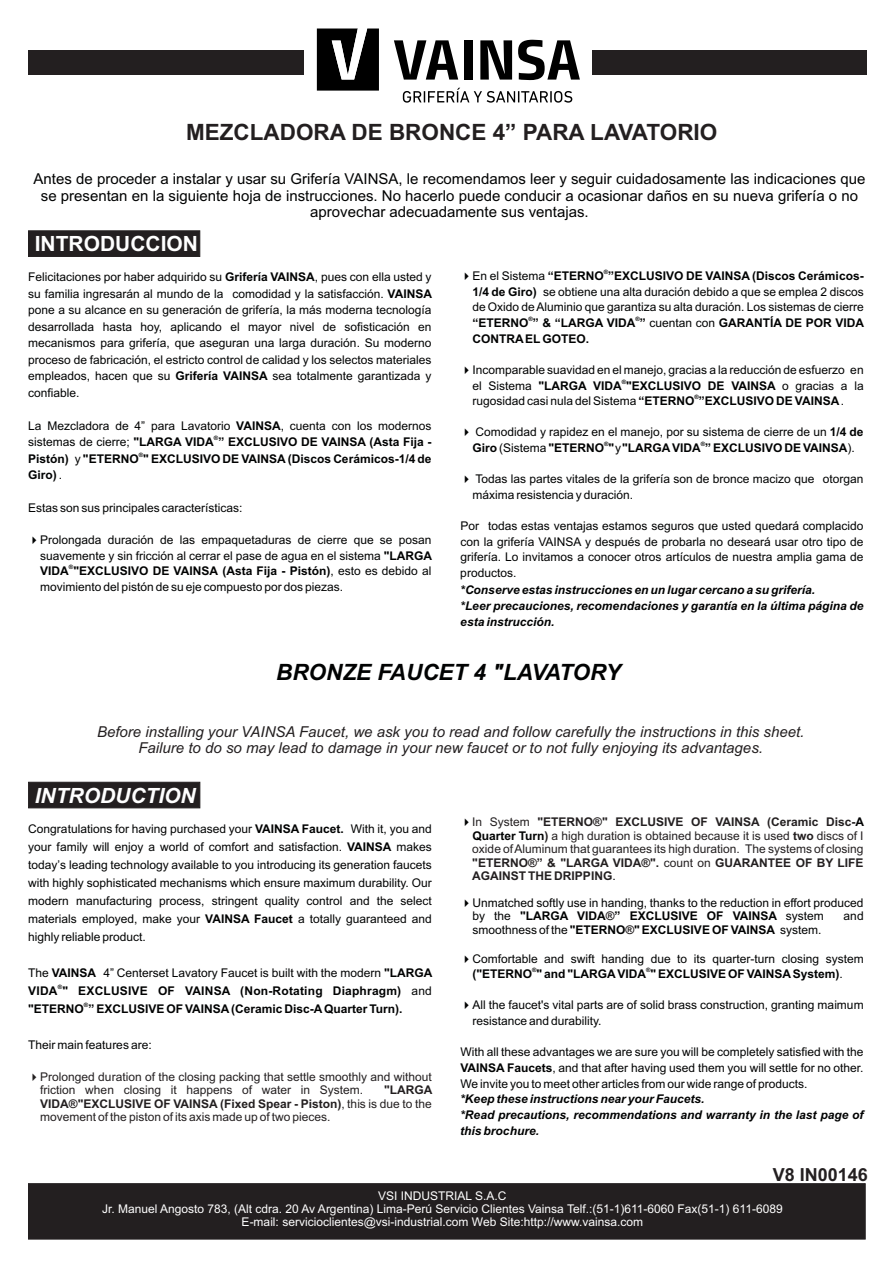
<style>
.page{position:relative;width:893px;height:1263px;background:#fff}
.page>*{position:absolute;margin:0;border:0;box-sizing:border-box;transform-origin:0 0}
.t1{font:700 22.5px "Arial";color:#231f20}
.t2{font:italic 700 22.5px "Arial";color:#010202}
.t3{font:700 21px "Arial";color:#fff}
.t4{font:italic 700 21px "Arial";color:#fff}
.t5{font:700 18px "Arial";color:#231f20}
.t6{font:15px/16.8px "Arial";color:#010202;text-align:center}
.t7{font:italic 15px/16.8px "Arial";color:#231f20;text-align:center}
.t8{font:12px/15.6px "Arial";color:#010202}
.t9{font:700 12px/16.5px "Arial";color:#010202}
.t10{font:12px/13.4px "Arial";color:#231f20}
.t11{font:italic 700 12px/15.8px "Arial";color:#010202}
.t12{font:12px/13.4px "Arial";color:#fff;text-align:center}
.t13{font:700 12px "Arial";color:#231f20}
.t14{font:700 6px "Arial";color:#010202}
.s1{font-weight:700}
.s2{font-weight:400}
.s3{font-weight:700;color:#010202}
.s4{font-weight:400;color:#010202}
</style>
<div class="page">
<div style="left:28px;top:230px;width:172px;height:27px;background:#231f20"></div>
<div style="left:28px;top:782px;width:172px;height:26px;background:#231f20"></div>
<div style="left:28px;top:50px;width:839px;height:25px;background:#231f20"></div>
<div style="left:304px;top:14px;width:287px;height:73px;background:#fff"></div>
<svg style="left:317px;top:29px;width:62px;height:62px"></svg>
<svg style="left:394px;top:40px;width:64px;height:40px"></svg>
<div style="left:464px;top:40px;width:8px;height:40px;background:#000"></div>
<svg style="left:518px;top:40px;width:62px;height:40px"></svg>
<svg style="left:480px;top:40px;width:32px;height:40px"></svg>
<svg style="left:403px;top:88px;width:169px;height:15px"></svg>
<div style="left:28px;top:1183px;width:837px;height:56px;background:#231f20"></div>
<h1 class="t1" style="left:186px;top:124px;width:533px">MEZCLADORA DE BRONCE 4” PARA LAVATORIO</h1>
<p class="t6" style="left:34px;top:171px;width:833px">Antes de proceder a instalar y usar su Grifería VAINSA, le recomendamos leer y seguir cuidadosamente las indicaciones que se presentan en la siguiente hoja de instrucciones. No hacerlo puede conducir a ocasionar daños en su nueva grifería o no aprovechar adecuadamente sus ventajas.</p>
<h2 class="t3" style="left:35px;top:236px;width:165px">INTRODUCCION</h2>
<p class="t8" style="left:28px;top:270px;width:405px;line-height:16.5px;text-align:justify">Felicitaciones por haber adquirido su <span class="s1">Grifería VAINSA</span>, pues con ella usted y su familia ingresarán al mundo de la comodidad y la satisfacción. <span class="s1">VAINSA </span>pone a su alcance en su generación de grifería, la más moderna tecnología desarrollada hasta hoy, aplicando el mayor nivel de sofisticación en mecanismos para grifería, que aseguran una larga duración. Su moderno proceso de fabricación, el estricto control de calidad y los selectos materiales empleados, hacen que su <span class="s1">Grifería VAINSA</span> sea totalmente garantizada y confiable.</p>
<p class="t8" style="left:28px;top:419px;width:405px">La Mezcladora de 4” para Lavatorio <span class="s1">VAINSA</span>, cuenta con los modernos</p>
<p class="t14" style="left:214px;top:436px;width:6px">®</p>
<p class="t9" style="left:28px;top:435px;width:405px"><span class="s2">sistemas de cierre;</span> "LARGA VIDA ” EXCLUSIVO DE VAINSA (Asta Fija -</p>
<p class="t14" style="left:139px;top:452px;width:6px">®</p>
<p class="t9" style="left:28px;top:451px;width:405px">Pistón) <span class="s2">y</span> "ETERNO " EXCLUSIVO DE VAINSA (Discos Cerámicos-1/4 de<br>Giro) <span class="s2">.</span></p>
<p class="t8" style="left:28px;top:501px;width:216px">Estas son sus principales características:</p>
<p class="t8" style="left:40px;top:533px;width:393px">Prolongada duración de las empaquetaduras de cierre que se posan suavemente y sin fricción al cerrar el pase de agua en el sistema <span class="s1">"LARGA</span></p>
<p class="t14" style="left:69px;top:565px;width:6px">®</p>
<p class="t8" style="left:40px;top:564px;width:393px"><span class="s1">VIDA "EXCLUSIVO DE VAINSA (Asta Fija - Pistón)</span>, esto es debido al movimiento del pistón de su eje compuesto por dos piezas.</p>
<p class="t14" style="left:604px;top:270px;width:6px">®</p>
<p class="t8" style="left:472px;top:269px;width:393px;text-align:justify">En el Sistema <span class="s1">“ETERNO ”EXCLUSIVO DE VAINSA (Discos Cerámicos-1/4 de Giro)</span> se obtiene una alta duración debido a que se emplea 2 discos de Oxido de Aluminio que garantiza su alta duración. Los sistemas de cierre</p>
<p class="t14" style="left:528px;top:317px;width:6px">®</p>
<p class="t14" style="left:635px;top:317px;width:6px">®</p>
<p class="t9" style="left:472px;top:316px;width:393px">“ETERNO ” &amp; “LARGA VIDA ” <span class="s2">cuentan con</span> GARANTÍA DE POR VIDA</p>
<p class="t9" style="left:472px;top:331px;width:118px">CONTRAELGOTEO.</p>
<p class="t8" style="left:472px;top:363px;width:393px">Incomparable suavidad en el manejo, gracias a la reducción de esfuerzo en</p>
<p class="t14" style="left:622px;top:379px;width:6px">®</p>
<p class="t9" style="left:472px;top:378px;width:393px"><span class="s2">el Sistema</span> "LARGA VIDA "EXCLUSIVO DE VAINSA <span class="s2">o gracias a la</span></p>
<p class="t14" style="left:694px;top:395px;width:6px">®</p>
<p class="t8" style="left:472px;top:394px;width:373px">rugosidad casi nula del Sistema <span class="s1">“ETERNO ”EXCLUSIVO DE VAINSA</span>.</p>
<p class="t8" style="left:475px;top:425px;width:390px">Comodidad y rapidez en el manejo, por su sistema de cierre de un <span class="s1">1/4 de</span></p>
<p class="t14" style="left:604px;top:442px;width:6px">®</p>
<p class="t14" style="left:701px;top:442px;width:6px">®</p>
<p class="t9" style="left:472px;top:441px;width:384px">Giro <span class="s2">(Sistema</span> "ETERNO "<span class="s2">y</span>"LARGAVIDA ” EXCLUSIVO DE VAINSA<span class="s2">).</span></p>
<p class="t8" style="left:472px;top:472px;width:393px">Todas las partes vitales de la grifería son de bronce macizo que otorgan máxima resistencia y duración.</p>
<p class="t8" style="left:460px;top:519px;width:405px;text-align:justify">Por todas estas ventajas estamos seguros que usted quedará complacido con la grifería VAINSA y después de probarla no deseará usar otro tipo de grifería. Lo invitamos a conocer otros artículos de nuestra amplia gama de productos.</p>
<p class="t11" style="left:460px;top:583px;width:405px">*Conserve estas instrucciones en un lugar cercano a su grifería.<br>*Leer precauciones, recomendaciones y garantía en la última página de esta instrucción.</p>
<h1 class="t2" style="left:276px;top:664px;width:346px">BRONZE FAUCET 4 "LAVATORY</h1>
<p class="t7" style="left:97px;top:724px;width:709px">Before installing your VAINSA Faucet, we ask you to read and follow carefully the instructions in this sheet.<br>Failure to do so may lead to damage in your new faucet or to not fully enjoying its advantages.</p>
<h2 class="t4" style="left:35px;top:787px;width:162px">INTRODUCTION</h2>
<p class="t8" style="left:28px;top:821px;width:405px;line-height:18px;text-align:justify">Congratulations for having purchased your <span class="s1">VAINSA Faucet.</span> With it, you and your family will enjoy a world of comfort and satisfaction. <span class="s1">VAINSA</span> makes today’s leading technology available to you introducing its generation faucets with highly sophisticated mechanisms which ensure maximum durability. Our modern manufacturing process, stringent quality control and the select materials employed, make your <span class="s1">VAINSA Faucet</span> a totally guaranteed and highly reliable product.</p>
<p class="t8" style="left:28px;top:966px;width:406px">The <span class="s1">VAINSA</span> 4” Centerset Lavatory Faucet is built with the modern <span class="s1">"LARGA</span></p>
<p class="t14" style="left:58px;top:985px;width:6px">®</p>
<p class="t9" style="left:28px;top:984px;width:405px">VIDA " EXCLUSIVE OF VAINSA (Non-Rotating Diaphragm) <span class="s2">and</span></p>
<p class="t14" style="left:84px;top:1003px;width:6px">®</p>
<p class="t9" style="left:28px;top:1002px;width:376px">"ETERNO ” EXCLUSIVE OF VAINSA(Ceramic Disc-AQuarter Turn).</p>
<p class="t8" style="left:28px;top:1038px;width:125px">Their main features are:</p>
<p class="t10" style="left:40px;top:1071px;width:393px">Prolonged duration of the closing packing that settle smoothly and without friction when closing it happens of water in System.</p>
<p class="t10" style="left:40px;top:1084px;width:394px;text-align:justify;text-indent:344px"><span class="s1">"LARGA VIDA®"EXCLUSIVE OF VAINSA (Fixed Spear - Piston)</span>, this is due to the movement of the piston of its axis made up of two pieces.</p>
<p class="t10" style="left:472px;top:816px;width:393px">In System <span class="s1">"ETERNO®" EXCLUSIVE OF VAINSA (Ceramic Disc-</span><span class="s3">A<br>Quarter Turn</span><span class="s1">)</span> a high duration is obtained because it is used <span class="s1">two</span> discs of I</p>
<p class="t13" style="left:472px;top:871px;width:145px">AGAINST THE DRIPPING<span class="s4">.</span></p>
<p class="t8" style="left:472px;top:897px;width:393px;line-height:13.4px">Unmatched softly use in handing, thanks to the reduction in effort produced by the <span class="s1">"LARGA VIDA ” EXCLUSIVE OF VAINSA</span> system</p>
<p class="t10" style="left:472px;top:843px;width:393px">oxide of Aluminum that guarantees its high duration. The systems of closing <span class="s1">"ETERNO®” &amp; "LARGA VIDA®".</span> count on <span class="s1">GUARANTEE OF BY LIFE</span></p>
<p class="t13" style="left:606px;top:911px;width:10px">®</p>
<p class="t8" style="left:844px;top:909px;width:22px">and</p>
<p class="t13" style="left:625px;top:925px;width:10px">®</p>
<p class="t9" style="left:472px;top:922px;width:350px"><span class="s2">smoothness of the</span> "ETERNO " EXCLUSIVE OF VAINSA <span class="s2">system.</span></p>
<p class="t8" style="left:472px;top:952px;width:393px">Comfortable and swift handing due to its quarter-turn closing system</p>
<p class="t14" style="left:532px;top:968px;width:6px">®</p>
<p class="t9" style="left:472px;top:967px;width:372px">("ETERNO " and "LARGAVIDA " EXCLUSIVE OF VAINSASystem)<span class="s2">.</span></p>
<p class="t8" style="left:472px;top:998px;width:393px">All the faucet's vital parts are of solid brass construction, granting maimum resistance and durability.</p>
<p class="t8" style="left:460px;top:1045px;width:405px;text-align:justify">With all these advantages we are sure you will be completely satisfied with the <span class="s1">VAINSA Faucets</span>, and that after having used them you will settle for no other.<br>We invite you to meet other articles from our wide range of products.</p>
<p class="t11" style="left:460px;top:1092px;width:405px">*Keep these instructions near your Faucets.<br>*Read precautions, recommendations and warranty in the last page of this brochure.</p>
<p class="t14" style="left:646px;top:968px;width:6px">®</p>
<h3 class="t5" style="left:773px;top:1168px;width:97px">V8 IN00146</h3>
<p class="t12" style="left:102px;top:1190px;width:682px">VSI INDUSTRIAL S.A.C<br>Jr. Manuel Angosto 783, (Alt cdra. 20 Av Argentina) Lima-Perú Servicio Clientes Vainsa Telf.:(51-1)611-6060 Fax(51-1) 611-6089<br>E-mail: servicioclientes@vsi-industrial.com Web Site:http://www.vainsa.com</p>
</div>
